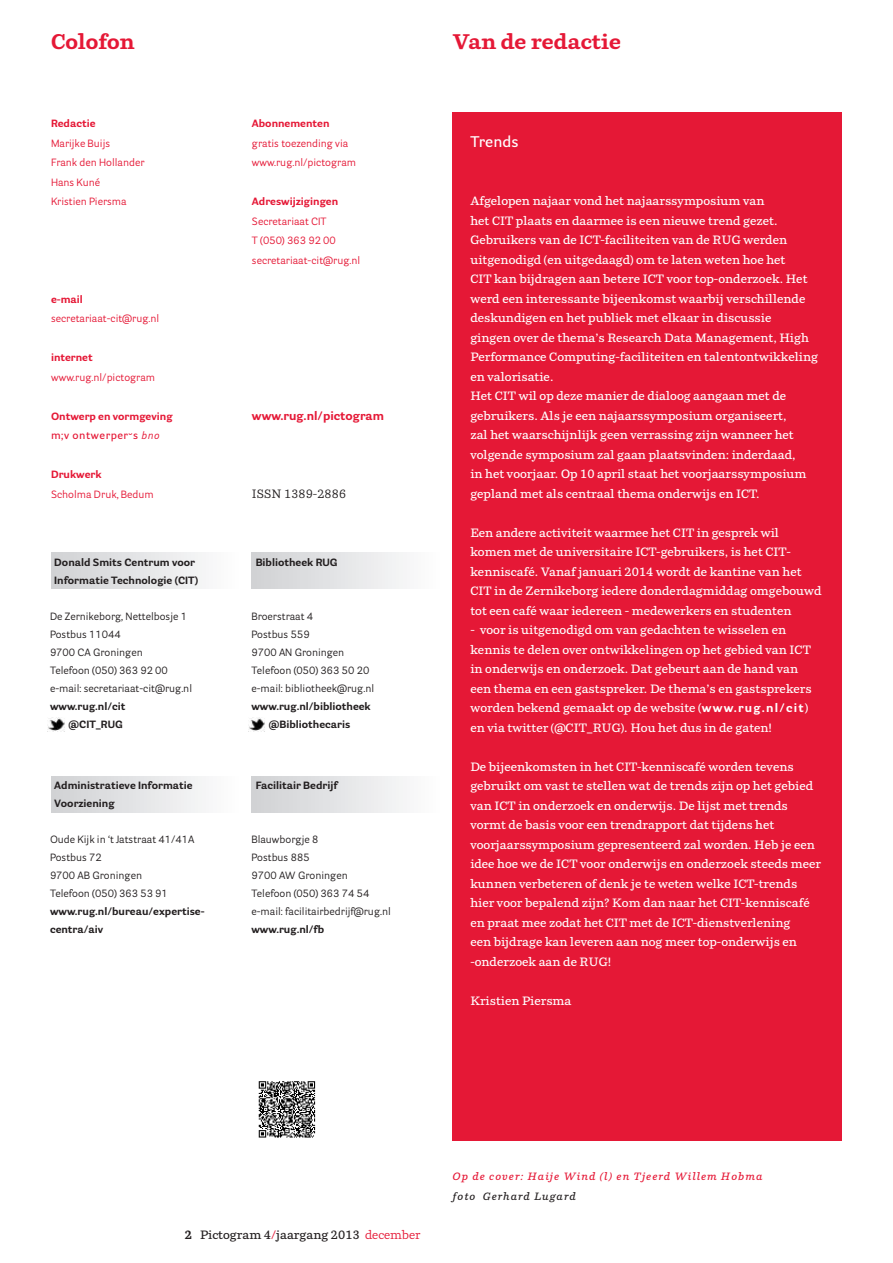
<style>
.page{position:relative;width:893px;height:1263px;background:#fff}
.page>*{position:absolute;margin:0;border:0;box-sizing:border-box;transform-origin:0 0}
.t1{font:700 21px "Parry";color:#e51836}
.t2{font:600 15px "Parry Grotesque";color:#fff}
.t3{font:600 12px/19.5px "Parry";color:#fff}
.t4{font:600 12px "Parry";color:#231f20}
.t5{font:700 12px "Parry Grotesque";color:#e51836}
.t6{font:12px "Parry";color:#231f20}
.t7{font:10.5px/18px "Parry Grotesque";color:#231f20}
.t8{font:700 10.5px/18px "Parry Grotesque";color:#231f20}
.t9{font:10.5px/19.5px "Parry Grotesque";color:#e51836}
.t10{font:700 10.5px/19.5px "Parry Grotesque";color:#e51836}
.t11{font:italic 600 10.5px "Parry";letter-spacing:.1em;color:#e51836}
.t12{font:italic 600 10.5px "Parry";letter-spacing:.1em;color:#231f20}
.s1{font-weight:600}
.s2{font-weight:400;font-style:italic}
.s3{font-family:"Parry Grotesque";font-weight:700}
.s4{font-weight:700}
.s5{color:#e51836}
.s6{font-weight:400;color:#e51836}
</style>
<div class="page">
<div style="left:453px;top:112px;width:389px;height:1029px;background:#e51836"></div>
<svg style="left:259px;top:1081px;width:56px;height:56px"></svg>
<div style="left:51px;top:777px;width:188px;height:35px;background:linear-gradient(to right,#d0d1d3,#fdfdfe)"></div>
<div style="left:51px;top:553px;width:188px;height:36px;background:linear-gradient(to right,#d0d1d3,#fdfdfe)"></div>
<div style="left:252px;top:553px;width:188px;height:36px;background:linear-gradient(to right,#d0d1d3,#fdfdfe)"></div>
<div style="left:252px;top:777px;width:188px;height:35px;background:linear-gradient(to right,#d0d1d3,#fdfdfe)"></div>
<img style="left:48px;top:717px;width:17px;height:14px">
<img style="left:249px;top:717px;width:16px;height:14px">
<h1 class="t1" style="left:51px;top:29px;width:85px">Colofon</h1>
<h1 class="t1" style="left:453px;top:29px;width:170px">Van de redactie</h1>
<p class="t10" style="left:51px;top:113px;width:46px">Redactie</p>
<p class="t9" style="left:51px;top:133px;width:95px">Marijke Buijs<br>Frank den Hollander<br>Hans Kuné<br>Kristien Piersma</p>
<p class="t10" style="left:51px;top:289px;width:33px">e-mail</p>
<p class="t9" style="left:51px;top:309px;width:110px">secretariaat-cit@rug.nl</p>
<p class="t10" style="left:51px;top:347px;width:43px">internet</p>
<p class="t9" style="left:51px;top:367px;width:106px">www.rug.nl/pictogram</p>
<p class="t10" style="left:51px;top:406px;width:123px">Ontwerp en vormgeving <span class="s1">m;v ontwerper˘s</span> <span class="s2">bno</span></p>
<p class="t10" style="left:51px;top:464px;width:52px">Drukwerk</p>
<p class="t9" style="left:51px;top:484px;width:104px">Scholma Druk, Bedum</p>
<p class="t8" style="left:54px;top:552px;width:145px">Donald Smits Centrum voor<br>Informatie Technologie (CIT)</p>
<p class="t7" style="left:50px;top:607px;width:144px">De Zernikeborg, Nettelbosje 1<br>Postbus 11044<br>9700 CA Groningen<br>Telefoon (050) 363 92 00 e-mail: secretariaat-cit@rug.nl</p>
<p class="t8" style="left:50px;top:696px;width:77px;text-align:right">www.rug.nl/cit @CIT_RUG</p>
<p class="t8" style="left:54px;top:776px;width:140px">Administratieve Informatie<br>Voorziening</p>
<p class="t7" style="left:50px;top:830px;width:146px">Oude Kijk in ‘t Jatstraat 41/41A<br>Postbus 72<br>9700 AB Groningen<br>Telefoon (050) 363 53 91</p>
<p class="t8" style="left:50px;top:902px;width:156px">www.rug.nl/bureau/expertise&shy;centra/aiv</p>
<p class="t10" style="left:252px;top:113px;width:79px">Abonnementen</p>
<p class="t9" style="left:252px;top:133px;width:106px">gratis toezending via www.rug.nl/pictogram</p>
<p class="t10" style="left:252px;top:191px;width:88px">Adreswijzigingen</p>
<p class="t9" style="left:252px;top:211px;width:110px">Secretariaat CIT<br>T (050) 363 92 00 secretariaat-cit@rug.nl</p>
<p class="t5" style="left:252px;top:408px;width:134px">www.rug.nl/pictogram</p>
<p class="t6" style="left:252px;top:486px;width:96px">ISSN 1389-2886</p>
<p class="t8" style="left:256px;top:552px;width:83px">Bibliotheek RUG</p>
<p class="t7" style="left:251px;top:607px;width:124px">Broerstraat 4<br>Postbus 559<br>9700 AN Groningen<br>Telefoon (050) 363 50 20 e-mail: bibliotheek@rug.nl</p>
<p class="t8" style="left:251px;top:696px;width:121px;text-align:center">www.rug.nl/bibliotheek @Bibliothecaris</p>
<p class="t8" style="left:256px;top:776px;width:83px">Facilitair Bedrijf</p>
<p class="t7" style="left:251px;top:830px;width:141px">Blauwborgje 8<br>Postbus 885<br>9700 AW Groningen<br>Telefoon (050) 363 74 54 e-mail: facilitairbedrijf@rug.nl</p>
<p class="t8" style="left:251px;top:920px;width:74px">www.rug.nl/fb</p>
<p class="t2" style="left:470px;top:132px;width:50px">Trends</p>
<p class="t3" style="left:470px;top:191px;width:349px">Afgelopen najaar vond het najaarssymposium van<br>het CIT plaats en daarmee is een nieuwe trend gezet.<br>Gebruikers van de ICT-faciliteiten van de RUG werden uitgenodigd (en uitgedaagd) om te laten weten hoe het<br>CIT kan bijdragen aan betere ICT voor top-onderzoek. Het werd een interessante bijeenkomst waarbij verschillende deskundigen en het publiek met elkaar in discussie<br>gingen over de thema’s Research Data Management, High Performance Computing-faciliteiten en talentontwikkeling en valorisatie.<br>Het CIT wil op deze manier de dialoog aangaan met de gebruikers. Als je een najaarssymposium organiseert,<br>zal het waarschijnlijk geen verrassing zijn wanneer het volgende symposium zal gaan plaatsvinden: inderdaad,<br>in het voorjaar. Op 10 april staat het voorjaarssymposium gepland met als centraal thema onderwijs en ICT.</p>
<p class="t3" style="left:470px;top:522px;width:353px">Een andere activiteit waarmee het CIT in gesprek wil komen met de universitaire ICT-gebruikers, is het CIT&shy;kenniscafé. Vanaf januari 2014 wordt de kantine van het CIT in de Zernikeborg iedere donderdagmiddag omgebouwd tot een café waar iedereen - medewerkers en studenten</p>
<p class="t3" style="left:470px;top:620px;width:343px">- voor is uitgenodigd om van gedachten te wisselen en kennis te delen over ontwikkelingen op het gebied van ICT in onderwijs en onderzoek. Dat gebeurt aan de hand van een thema en een gastspreker. De thema’s en gastsprekers worden bekend gemaakt op de website (<span class="s3">www.rug.nl/cit</span>) en via twitter (@CIT_RUG). Hou het dus in de gaten!</p>
<p class="t3" style="left:470px;top:756px;width:352px">De bijeenkomsten in het CIT-kenniscafé worden tevens gebruikt om vast te stellen wat de trends zijn op het gebied van ICT in onderzoek en onderwijs. De lijst met trends vormt de basis voor een trendrapport dat tijdens het voorjaarssymposium gepresenteerd zal worden. Heb je een idee hoe we de ICT voor onderwijs en onderzoek steeds meer kunnen verbeteren of denk je te weten welke ICT-trends hier voor bepalend zijn? Kom dan naar het CIT-kenniscafé en praat mee zodat het CIT met de ICT-dienstverlening<br>een bijdrage kan leveren aan nog meer top-onderwijs en -onderzoek aan de RUG!</p>
<p class="t3" style="left:470px;top:990px;width:103px">Kristien Piersma</p>
<p class="t4" style="left:185px;top:1227px;width:237px"><span class="s4">2</span> Pictogram 4<span class="s5">/</span>jaargang 2013 <span class="s6">december</span></p>
<p class="t11" style="left:453px;top:1170px;width:311px">Op de cover: Haije Wind (l) en Tjeerd Willem Hobma</p>
<p class="t12" style="left:453px;top:1189px;width:124px">foto Gerhard Lugard</p>
</div>
